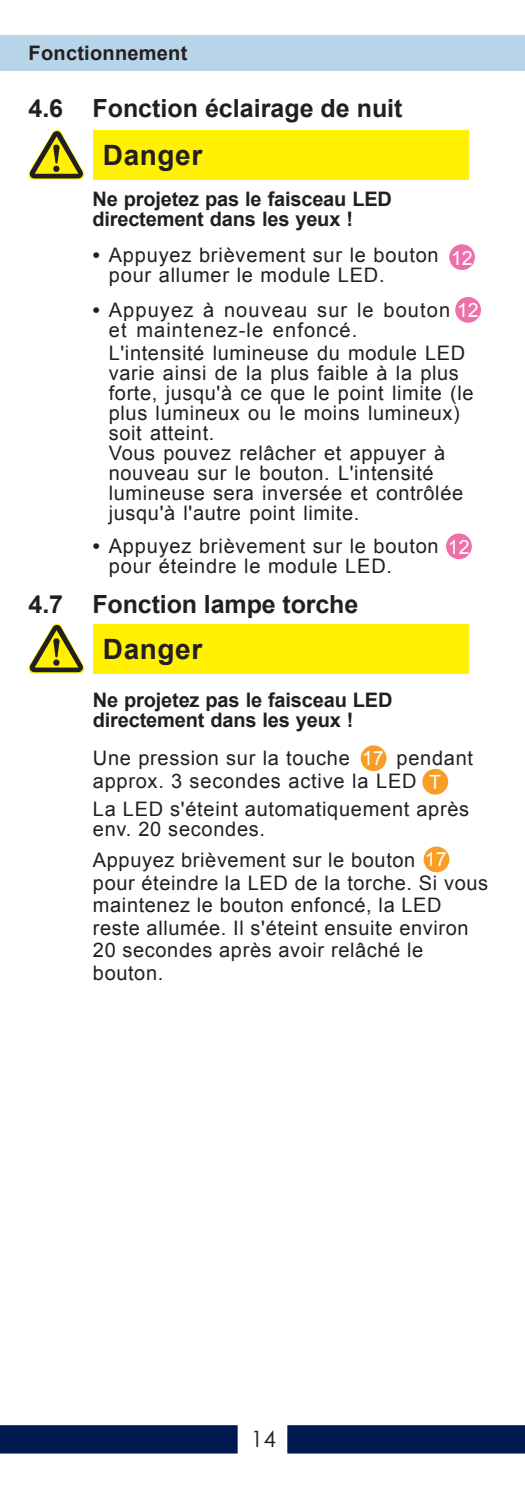
<style>
.page{position:relative;width:525px;height:1489px;background:#fff}
.page>*{position:absolute;margin:0;border:0;box-sizing:border-box;transform-origin:0 0}
.t1{font:700 28px "Arial";letter-spacing:.02em;color:#231f20}
.t2{font:700 25px "Arial";color:#231f20}
.t3{font:22.5px "Century Gothic";color:#231f20}
.t4{font:20px/20px "Arial";letter-spacing:.03em;color:#231f20}
.t5{font:700 20px/20px "Arial";letter-spacing:-.01em;color:#231f20}
.t6{font:20px "Arial";letter-spacing:.055em;color:#231f20}
.t7{font:700 20px "Arial";letter-spacing:.01em;color:#231f20}
.t8{font:19.5px "Arial";color:#fff}
.s1{font-weight:700}
.s2{font-size:19.5px;color:#fff}
</style>
<div class="page">
<svg style="left:0;top:1425px;width:524px;height:28px;background:#193162"></svg>
<div style="left:420px;top:767px;width:29px;height:29px;background:#f89e26;border:2px solid #fff;border-radius:50%"></div>
<div style="left:359px;top:743px;width:29px;height:29px;background:#f89e26;border:2px solid #fff;border-radius:50%"></div>
<div style="left:0;top:35px;width:524px;height:36px;background:#b8d4e9"></div>
<svg style="left:28px;top:130px;width:56px;height:50px"></svg>
<div style="left:93px;top:130px;width:375px;height:50px;background:#fff101"></div>
<svg style="left:28px;top:623px;width:56px;height:50px"></svg>
<div style="left:93px;top:623px;width:375px;height:50px;background:#fff101"></div>
<div style="left:447px;top:242px;width:29px;height:30px;background:#ef6fab;border:2px solid #fff;border-radius:50%"></div>
<div style="left:453px;top:295px;width:29px;height:29px;background:#ef6fab;border:2px solid #fff;border-radius:50%"></div>
<div style="left:444px;top:531px;width:29px;height:30px;background:#ef6fab;border:2px solid #fff;border-radius:50%"></div>
<svg style="left:421px;top:844px;width:30px;height:30px"></svg>
<p class="t7" style="left:29px;top:46px;width:160px">Fonctionnement</p>
<p class="t2" style="left:29px;top:99px;width:375px">4.6 Fonction éclairage de nuit</p>
<h1 class="t1" style="left:103px;top:145px;width:101px">Danger</h1>
<p class="t5" style="left:92px;top:190px;width:301px">Ne projetez pas le faisceau LED directement dans les yeux !</p>
<p class="t4" style="left:109px;top:246px;width:331px;text-indent:-16px"><span class="s1">•</span> Appuyez brièvement sur le bouton pour allumer le module LED.</p>
<p class="t4" style="left:109px;top:319px;width:358px;line-height:23.8px">et maintenez-le enfoncé.<br>L'intensité lumineuse du module LED</p>
<p class="t4" style="left:109px;top:365px;width:366px">varie ainsi de la plus faible à la plus forte, jusqu'à ce que le point limite (le plus lumineux ou le moins lumineux) soit atteint.<br>Vous pouvez relâcher et appuyer à nouveau sur le bouton. L'intensité lumineuse sera inversée et contrôlée jusqu'à l'autre point limite.</p>
<p class="t8" style="left:451px;top:250px;width:23px">12</p>
<p class="t6" style="left:93px;top:302px;width:387px"><span class="s1">•</span> Appuyez à nouveau sur le bouton <span class="s2">12</span></p>
<p class="t4" style="left:109px;top:537px;width:331px;text-indent:-16px"><span class="s1">•</span> Appuyez brièvement sur le bouton pour éteindre le module LED.</p>
<p class="t2" style="left:29px;top:595px;width:331px">4.7 Fonction lampe torche</p>
<h1 class="t1" style="left:103px;top:638px;width:101px">Danger</h1>
<p class="t5" style="left:93px;top:692px;width:301px">Ne projetez pas le faisceau LED directement dans les yeux !</p>
<p class="t8" style="left:447px;top:539px;width:23px">12</p>
<p class="t4" style="left:93px;top:748px;width:381px;line-height:22.5px;text-indent:303px">pendant approx. 3 secondes active la LED <span class="s2">T</span></p>
<p class="t4" style="left:93px;top:750px;width:258px">Une pression sur la touche</p>
<p class="t8" style="left:362px;top:751px;width:23px">17</p>
<p class="t4" style="left:93px;top:800px;width:377px">La LED s'éteint automatiquement après env. 20 secondes.</p>
<p class="t8" style="left:424px;top:852px;width:23px">17</p>
<p class="t4" style="left:93px;top:850px;width:396px;line-height:22.5px">Appuyez brièvement sur le bouton<br>pour éteindre la LED de la torche. Si vous maintenez le bouton enfoncé, la LED reste allumée. Il s'éteint ensuite environ<br>20 secondes après avoir relâché le bouton.</p>
<p class="t3" style="left:251px;top:1429px;width:26px">14</p>
</div>
